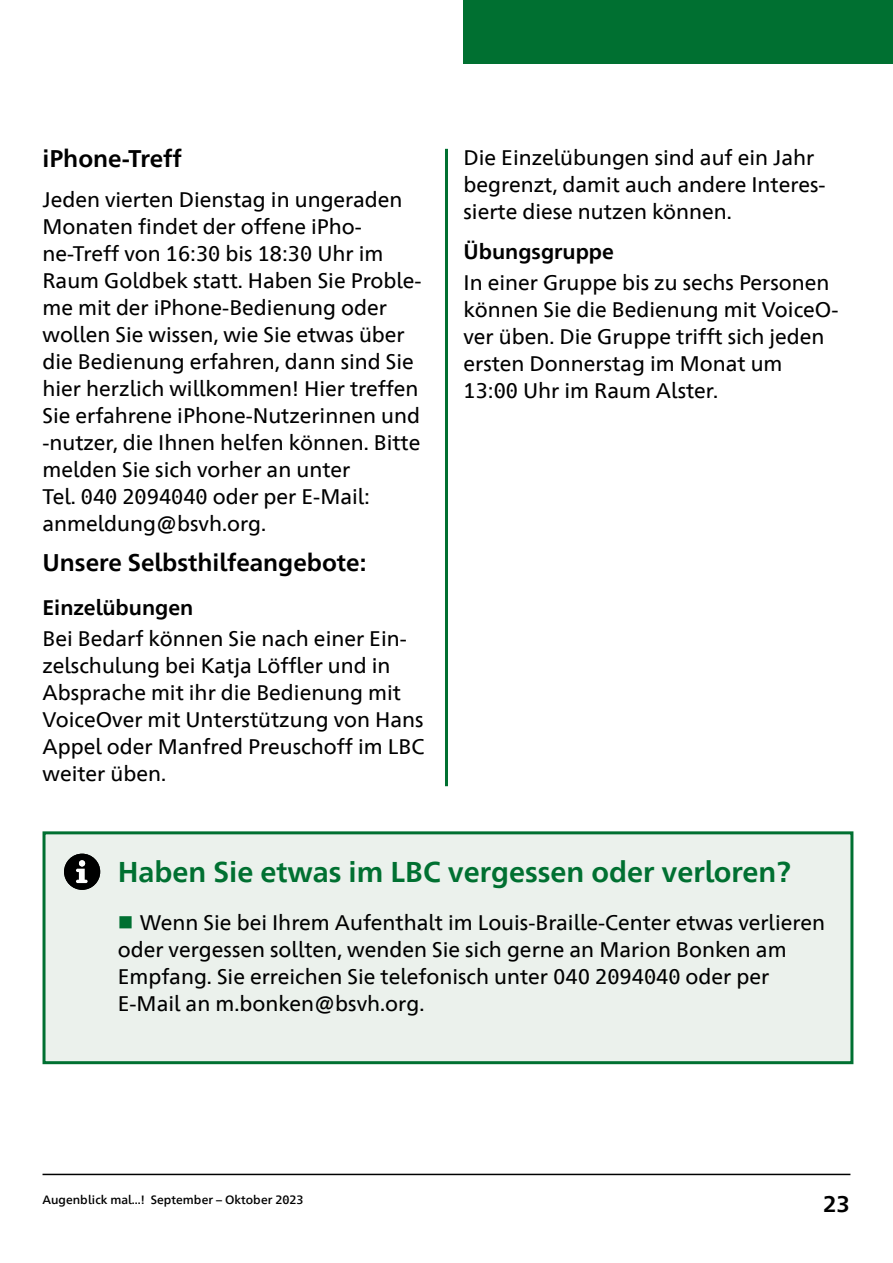
<style>
.page{position:relative;width:893px;height:1263px;background:#fff}
.page>*{position:absolute;margin:0;border:0;box-sizing:border-box;transform-origin:0 0}
.h3-kein-TOC{font:700 28.5px "Frutiger Neue 1450 Pro";color:#007031}
.h4-Std{font:700 24px "Frutiger Neue 1450 Pro";color:#000}
.t1{font:700 22.5px "Frutiger Neue 1450 Pro";color:#000}
.p-Std{font:21px/27px "Frutiger Neue 1450 Pro";color:#000}
.h5-Std{font:700 21px "Frutiger Neue 1450 Pro";color:#000}
.t2{font:500 12px "Frutiger Neue 1450 Pro";color:#000}
.s1{color:#007031}
</style>
<div class="page">
<hr style="left:43px;top:1174px;width:807px;height:1px;background:#000">
<div style="left:463px;top:0;width:430px;height:64px;background:#007031"></div>
<hr style="left:445px;top:149px;width:3px;height:637px;background:#007031">
<div style="left:44px;top:833px;width:808px;height:230px;background:#ebf1ec"></div>
<div style="left:43px;top:831px;width:810px;height:233px;border:3px solid #007031"></div>
<div style="left:64px;top:854px;width:36px;height:36px;background:#000;border-radius:50%"></div>
<svg style="left:76px;top:860px;width:12px;height:23px"></svg>
<h4 class="h4-Std" style="left:43px;top:141px;width:141px">iPhone-Treff</h4>
<p class="p-Std" style="left:43px;top:184px;width:381px">Jeden vierten Dienstag in ungeraden Monaten findet der offene iPho&shy;ne-Treff von 16:30 bis 18:30 Uhr im Raum Goldbek statt. Haben Sie Proble&shy;me mit der iPhone-Bedienung oder wollen Sie wissen, wie Sie etwas über die Bedienung erfahren, dann sind Sie hier herzlich willkommen! Hier treffen Sie erfahrene iPhone-Nutzerinnen und -nutzer, die Ihnen helfen können. Bitte melden Sie sich vorher an unter<br>Tel. 040 2094040 oder per E-Mail: anmeldung@bsvh.org.</p>
<h4 class="h4-Std" style="left:43px;top:545px;width:325px">Unsere Selbsthilfeangebote:</h4>
<h5 class="h5-Std" style="left:43px;top:592px;width:152px">Einzelübungen</h5>
<p class="p-Std" style="left:43px;top:624px;width:383px">Bei Bedarf können Sie nach einer Ein&shy;zelschulung bei Katja Löffler und in<br>Absprache mit ihr die Bedienung mit<br>VoiceOver mit Unterstützung von Hans<br>Appel oder Manfred Preuschoff im LBC weiter üben.</p>
<p class="p-Std" style="left:463px;top:142px;width:363px">Die Einzelübungen sind auf ein Jahr begrenzt, damit auch andere Interes&shy;sierte diese nutzen können.</p>
<h5 class="h5-Std" style="left:463px;top:236px;width:152px">Übungsgruppe</h5>
<p class="p-Std" style="left:463px;top:267px;width:376px">In einer Gruppe bis zu sechs Personen können Sie die Bedienung mit VoiceO&shy;ver üben. Die Gruppe trifft sich jeden ersten Donnerstag im Monat um 13:00 Uhr im Raum Alster.</p>
<h3 class="h3-kein-TOC" style="left:118px;top:851px;width:674px">Haben Sie etwas im LBC vergessen oder verloren?</h3>
<p class="p-Std" style="left:118px;top:907px;width:709px"><span class="s1">■</span> Wenn Sie bei Ihrem Aufenthalt im Louis-Braille-Center etwas verlieren oder vergessen sollten, wenden Sie sich gerne an Marion Bonken am Empfang. Sie erreichen Sie telefonisch unter 040 2094040 oder per E-Mail an m.bonken@bsvh.org.</p>
<p class="t2" style="left:43px;top:1191px;width:263px">Augenblick mal...! September – Oktober 2023</p>
<p class="t1" style="left:823px;top:1188px;width:28px">23</p>
</div>
